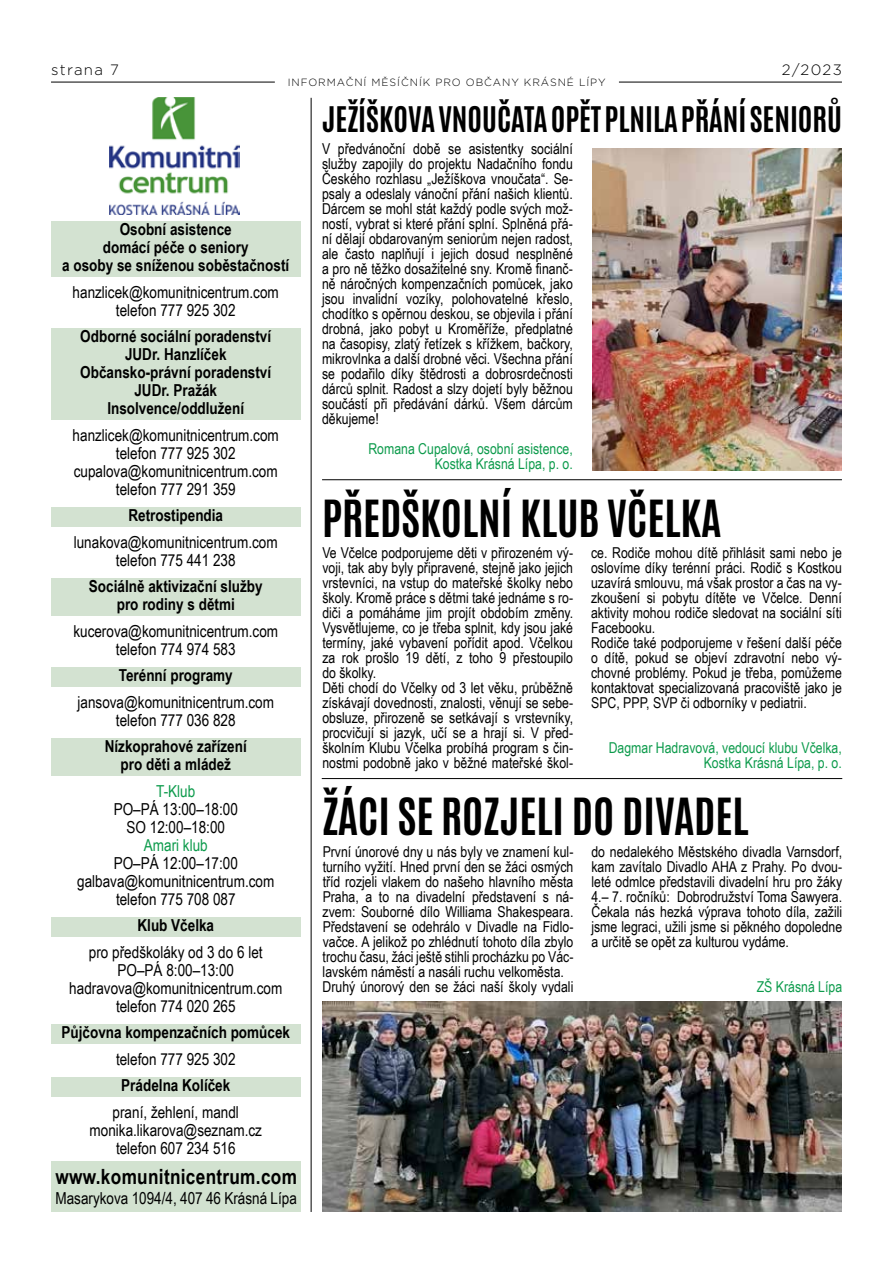
<style>
.page{position:relative;width:893px;height:1263px;background:#fff}
.page>*{position:absolute;margin:0;border:0;box-sizing:border-box;transform-origin:0 0}
.t1{font:43.5px "Antonio";color:#000}
.t2{font:30px "Antonio";color:#000}
.t3{font:700 21px "Arial Narrow";letter-spacing:.015em;color:#000}
.t4{font:16.5px/18px "Arial Narrow";color:#000;text-align:center}
.t5{font:700 16.5px/18px "Arial Narrow";color:#000;text-align:center}
.t6{font:16.5px "Arial Narrow";color:#0d9b4c}
.t7{font:15px/15px "Arial Narrow";color:#000}
.t8{font:15px/15px "Arial Narrow";color:#0d9b4c;text-align:right}
.t9{font:300 15px "Gotham Light CE";letter-spacing:.09em;color:#000}
.t10{font:300 10.5px "Gotham Light CE";letter-spacing:.09em;color:#000}
</style>
<div class="page">
<hr style="left:51px;top:82px;width:224px;height:1px;background:#000">
<hr style="left:619px;top:82px;width:223px;height:1px;background:#000">
<img style="left:592px;top:149px;width:250px;height:322px">
<hr style="left:322px;top:479px;width:520px;height:1px;background:#000">
<img style="left:110px;top:97px;width:129px;height:118px">
<div style="left:51px;top:221px;width:249px;height:20px;background:#d3e2d1"></div>
<div style="left:51px;top:239px;width:249px;height:20px;background:#d3e2d1"></div>
<div style="left:51px;top:257px;width:249px;height:20px;background:#d3e2d1"></div>
<div style="left:51px;top:328px;width:249px;height:20px;background:#d3e2d1"></div>
<div style="left:51px;top:346px;width:249px;height:20px;background:#d3e2d1"></div>
<div style="left:51px;top:364px;width:249px;height:20px;background:#d3e2d1"></div>
<div style="left:51px;top:382px;width:249px;height:20px;background:#d3e2d1"></div>
<div style="left:51px;top:400px;width:249px;height:20px;background:#d3e2d1"></div>
<div style="left:51px;top:507px;width:249px;height:20px;background:#d3e2d1"></div>
<div style="left:51px;top:578px;width:249px;height:20px;background:#d3e2d1"></div>
<div style="left:51px;top:596px;width:249px;height:20px;background:#d3e2d1"></div>
<div style="left:51px;top:667px;width:249px;height:20px;background:#d3e2d1"></div>
<div style="left:51px;top:738px;width:249px;height:20px;background:#d3e2d1"></div>
<div style="left:51px;top:756px;width:249px;height:20px;background:#d3e2d1"></div>
<div style="left:51px;top:917px;width:249px;height:20px;background:#d3e2d1"></div>
<div style="left:51px;top:1024px;width:249px;height:20px;background:#d3e2d1"></div>
<div style="left:51px;top:1077px;width:249px;height:20px;background:#d3e2d1"></div>
<div style="left:51px;top:1161px;width:250px;height:51px;background:#d2e2d0"></div>
<hr style="left:311px;top:98px;width:1px;height:1114px;background:#000">
<hr style="left:322px;top:778px;width:520px;height:1px;background:#000">
<img style="left:323px;top:1001px;width:519px;height:211px">
<p class="t9" style="left:51px;top:61px;width:70px">strana 7</p>
<p class="t9" style="left:782px;top:61px;width:62px">2/2023</p>
<p class="t10" style="left:288px;top:76px;width:319px">INFORMAČNÍ MĚSÍČNÍK PRO OBČANY KRÁSNÉ LÍPY</p>
<h2 class="t2" style="left:322px;top:98px;width:522px">JEŽÍŠKOVA VNOUČATA OPĚT PLNILA PŘÁNÍ SENIORŮ</h2>
<p class="t5" style="left:62px;top:220px;width:229px">Osobní asistence<br>domácí péče o seniory<br>a osoby se sníženou soběstačností</p>
<p class="t4" style="left:73px;top:282px;width:208px">hanzlicek@komunitnicentrum.com telefon 777 925 302</p>
<p class="t5" style="left:80px;top:327px;width:192px">Odborné sociální poradenství<br>JUDr. Hanzlíček<br>Občansko-právní poradenství<br>JUDr. Pražák<br>Insolvence/oddlužení</p>
<p class="t4" style="left:73px;top:425px;width:208px">hanzlicek@komunitnicentrum.com telefon 777 925 302 cupalova@komunitnicentrum.com telefon 777 291 359</p>
<p class="t5" style="left:128px;top:506px;width:96px">Retrostipendia</p>
<p class="t4" style="left:74px;top:532px;width:205px">lunakova@komunitnicentrum.com telefon 775 441 238</p>
<p class="t5" style="left:89px;top:577px;width:175px">Sociálně aktivizační služby pro rodiny s dětmi</p>
<p class="t4" style="left:73px;top:621px;width:206px">kucerova@komunitnicentrum.com telefon 774 974 583</p>
<p class="t5" style="left:119px;top:666px;width:116px">Terénní programy</p>
<p class="t4" style="left:78px;top:692px;width:198px">jansova@komunitnicentrum.com telefon 777 036 828</p>
<p class="t5" style="left:105px;top:737px;width:144px">Nízkoprahové zařízení pro děti a mládež</p>
<p class="t6" style="left:156px;top:779px;width:41px">T-Klub</p>
<p class="t4" style="left:114px;top:799px;width:126px">PO–PÁ 13:00–18:00<br>SO 12:00–18:00</p>
<p class="t6" style="left:144px;top:833px;width:65px">Amari klub</p>
<p class="t4" style="left:77px;top:853px;width:199px">PO–PÁ 12:00–17:00 galbava@komunitnicentrum.com telefon 775 708 087</p>
<p class="t5" style="left:137px;top:916px;width:78px">Klub Včelka</p>
<p class="t4" style="left:69px;top:942px;width:214px">pro předškoláky od 3 do 6 let<br>PO–PÁ 8:00–13:00 hadravova@komunitnicentrum.com telefon 774 020 265</p>
<p class="t5" style="left:62px;top:1023px;width:230px">Půjčovna kompenzačních pomůcek</p>
<p class="t4" style="left:116px;top:1049px;width:121px">telefon 777 925 302</p>
<p class="t5" style="left:121px;top:1076px;width:111px">Prádelna Kolíček</p>
<p class="t4" style="left:90px;top:1102px;width:174px">praní, žehlení, mandl monika.likarova@seznam.cz telefon 607 234 516</p>
<h3 class="t3" style="left:55px;top:1161px;width:243px">www.komunitnicentrum.com</h3>
<p class="t4" style="left:55px;top:1189px;width:243px">Masarykova 1094/4, 407 46 Krásná Lípa</p>
<p class="t7" style="left:322px;top:141px;width:252px;text-align:justify">V předvánoční době se asistentky sociální služby zapojily do projektu Nadačního fondu Českého rozhlasu „Ježíškova vnoučata“. Se&shy;psaly a odeslaly vánoční přání našich klientů.<br>Dárcem se mohl stát každý podle svých mož&shy;ností, vybrat si které přání splní. Splněná přá&shy;ní dělají obdarovaným seniorům nejen radost, ale často naplňují i jejich dosud nesplněné a pro ně těžko dosažitelné sny. Kromě finanč&shy;ně náročných kompenzačních pomůcek, jako jsou invalidní vozíky, polohovatelné křeslo, chodítko s opěrnou deskou, se objevila i přání drobná, jako pobyt u Kroměříže, předplatné na časopisy, zlatý řetízek s křížkem, bačkory, mikrovlnka a další drobné věci. Všechna přání se podařilo díky štědrosti a dobrosrdečnosti dárců splnit. Radost a slzy dojetí byly běžnou součástí při předávání dárků. Všem dárcům děkujeme!</p>
<p class="t8" style="left:368px;top:441px;width:206px">Romana Cupalová, osobní asistence,<br>Kostka Krásná Lípa, p. o.</p>
<h1 class="t1" style="left:322px;top:487px;width:400px">PŘEDŠKOLNÍ KLUB VČELKA</h1>
<p class="t7" style="left:322px;top:544px;width:252px">Ve Včelce podporujeme děti v přirozeném vý&shy;voji, tak aby byly připravené, stejně jako jejich vrstevníci, na vstup do mateřské školky nebo školy. Kromě práce s dětmi také jednáme s ro&shy;diči a pomáháme jim projít obdobím změny.<br>Vysvětlujeme, co je třeba splnit, kdy jsou jaké termíny, jaké vybavení pořídit apod. Včelkou za rok prošlo 19 dětí, z toho 9 přestoupilo do školky.<br>Děti chodí do Včelky od 3 let věku, průběžně získávají dovednosti, znalosti, věnují se sebe&shy;obsluze, přirozeně se setkávají s vrstevníky, procvičují si jazyk, učí se a hrají si. V před&shy;školním Klubu Včelka probíhá program s čin&shy;nostmi podobně jako v běžné mateřské škol-</p>
<p class="t7" style="left:591px;top:544px;width:252px">ce. Rodiče mohou dítě přihlásit sami nebo je oslovíme díky terénní práci. Rodič s Kostkou uzavírá smlouvu, má však prostor a čas na vy&shy;zkoušení si pobytu dítěte ve Včelce. Denní aktivity mohou rodiče sledovat na sociální síti Facebooku.<br>Rodiče také podporujeme v řešení další péče o dítě, pokud se objeví zdravotní nebo vý&shy;chovné problémy. Pokud je třeba, pomůžeme kontaktovat specializovaná pracoviště jako je SPC, PPP, SVP či odborníky v pediatrii.</p>
<p class="t8" style="left:609px;top:739px;width:235px">Dagmar Hadravová, vedoucí klubu Včelka,<br>Kostka Krásná Lípa, p. o.</p>
<h1 class="t1" style="left:322px;top:785px;width:428px">ŽÁCI SE ROZJELI DO DIVADEL</h1>
<p class="t7" style="left:323px;top:844px;width:252px">První únorové dny u nás byly ve znamení kul&shy;turního vyžití. Hned první den se žáci osmých tříd rozjeli vlakem do našeho hlavního města Praha, a to na divadelní představení s ná&shy;zvem: Souborné dílo Williama Shakespeara.<br>Představení se odehrálo v Divadle na Fidlo&shy;vačce. A jelikož po zhlédnutí tohoto díla zbylo trochu času, žáci ještě stihli procházku po Vác&shy;lavském náměstí a nasáli ruchu velkoměsta.<br>Druhý únorový den se žáci naší školy vydali</p>
<p class="t7" style="left:591px;top:844px;width:252px;text-align:justify">do nedalekého Městského divadla Varnsdorf, kam zavítalo Divadlo AHA z Prahy. Po dvou&shy;leté odmlce představili divadelní hru pro žáky 4.– 7. ročníků: Dobrodružství Toma Sawyera.<br>Čekala nás hezká výprava tohoto díla, zažili jsme legraci, užili jsme si pěkného dopoledne a určitě se opět za kulturou vydáme.</p>
<p class="t8" style="left:757px;top:979px;width:87px">ZŠ Krásná Lípa</p>
</div>
